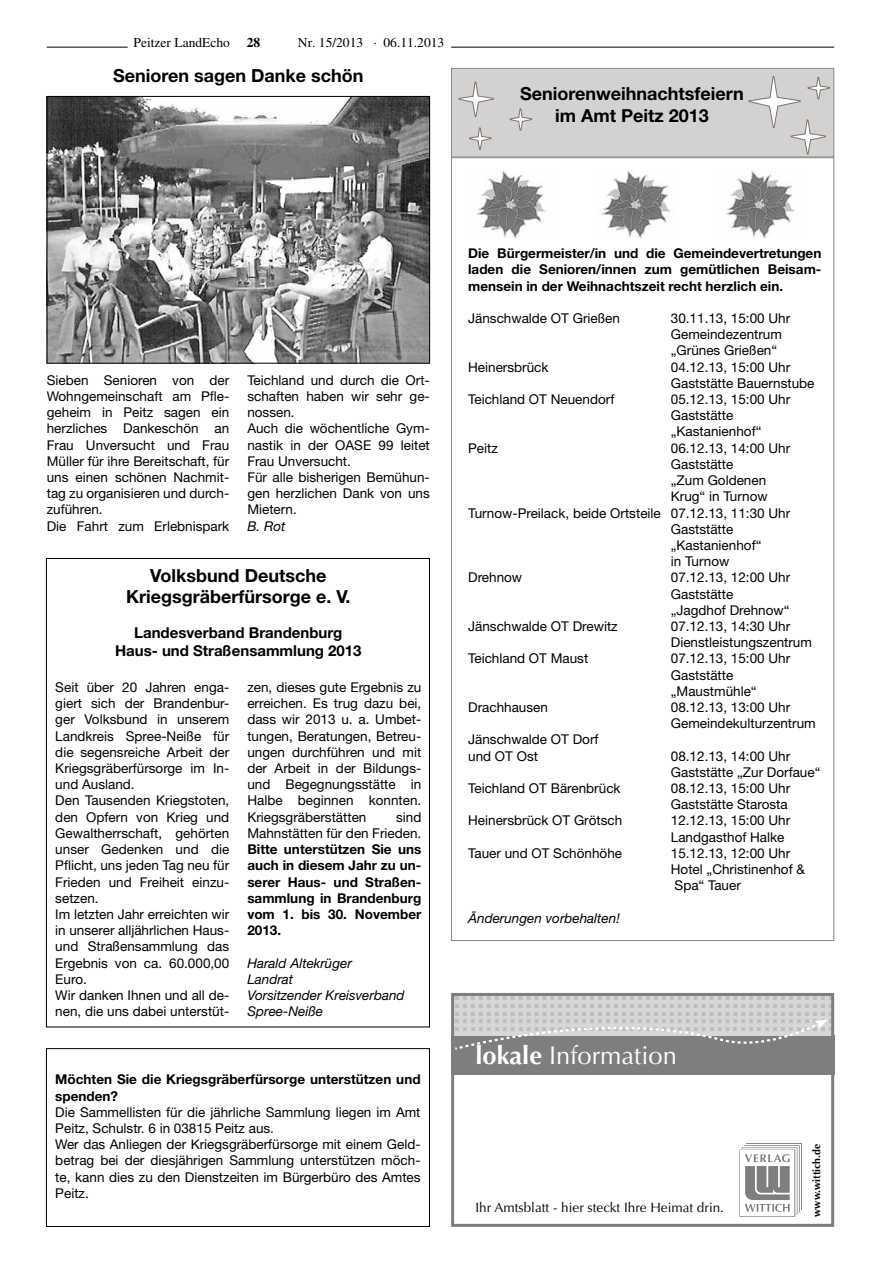
<style>
.page{position:relative;width:881px;height:1263px;background:#fff}
.page>*{position:absolute;margin:0;border:0;box-sizing:border-box;transform-origin:0 0}
.t1{font:25.5px "Optima LT";color:#fff}
.t2{font:700 18px/21.6px "Helvetica Neue LT";color:#000;text-align:center}
.t3{font:700 15px/18px "Helvetica Neue LT";color:#000;text-align:center}
.t4{font:13.5px/16.2px "Helvetica Neue LT";color:#000}
.t5{font:700 13.5px/16.2px "Helvetica Neue LT";color:#000;text-align:justify}
.t6{font:italic 13.5px/16.2px "Helvetica Neue LT";color:#000}
.t7{font:13.5px "Times LT";color:#000}
.t8{font:13.5px "Optima LT";color:#000}
.t9{font:700 10.5px "Optima LT";color:#000}
.s1{font-weight:700}
</style>
<div class="page">
<hr style="left:47px;top:47px;width:81px;height:1px;background:#000">
<hr style="left:451px;top:47px;width:382px;height:1px;background:#000">
<img style="left:49px;top:98px;width:378px;height:263px">
<div style="left:47px;top:96px;width:382px;height:267px;border:1px solid #000"></div>
<div style="left:46px;top:1048px;width:383px;height:179px;border:1px solid #000"></div>
<div style="left:451px;top:68px;width:382px;height:89px;background:#d3d2d1;border:1px solid #8c8986"></div>
<svg style="left:458px;top:81px;width:36px;height:36px"></svg>
<svg style="left:509px;top:108px;width:23px;height:23px"></svg>
<svg style="left:469px;top:127px;width:22px;height:23px"></svg>
<img style="left:476px;top:170px;width:69px;height:68px">
<img style="left:601px;top:170px;width:69px;height:68px">
<img style="left:725px;top:170px;width:69px;height:68px">
<svg style="left:748px;top:76px;width:81px;height:79px"></svg>
<div style="left:451px;top:1035px;width:382px;height:39px;background:#7e7e7e"></div>
<svg style="left:455px;top:997px;width:374px;height:53px"></svg>
<svg style="left:739px;top:1143px;width:62px;height:74px"></svg>
<div style="left:451px;top:993px;width:382px;height:234px;border:3px solid #7e7e7e"></div>
<p class="t7" style="left:133px;top:34px;width:128px">Peitzer LandEcho <span class="s1">28</span></p>
<p class="t7" style="left:298px;top:34px;width:148px">Nr. 15/2013 · 06.11.2013</p>
<h2 class="t2" style="left:113px;top:64px;width:252px">Senioren sagen Danke schön</h2>
<h2 class="t2" style="left:520px;top:83px;width:225px">Seniorenweihnachtsfeiern im Amt Peitz 2013</h2>
<p class="t4" style="left:47px;top:372px;width:184px">Sieben Senioren von der<br>Wohngemeinschaft am Pfle&shy;geheim in Peitz sagen ein herzliches Dankeschön an<br>Frau Unversucht und Frau<br>Müller für ihre Bereitschaft, für uns einen schönen Nachmit&shy;tag zu organisieren und durch&shy;zuführen.<br>Die Fahrt zum Erlebnispark</p>
<p class="t4" style="left:247px;top:372px;width:184px">Teichland und durch die Ort&shy;schaften haben wir sehr ge&shy;nossen.<br>Auch die wöchentliche Gym&shy;nastik in der OASE 99 leitet<br>Frau Unversucht.<br>Für alle bisherigen Bemühun&shy;gen herzlichen Dank von uns<br>Mietern.</p>
<p class="t6" style="left:247px;top:517px;width:40px">B. Rot</p>
<h2 class="t2" style="left:126px;top:564px;width:226px">Volksbund Deutsche<br>Kriegsgräberfürsorge e. V.</h2>
<p class="t3" style="left:115px;top:624px;width:248px">Landesverband Brandenburg<br>Haus- und Straßensammlung 2013</p>
<p class="t4" style="left:55px;top:679px;width:175px">Seit über 20 Jahren enga&shy;giert sich der Brandenbur&shy;ger Volksbund in unserem<br>Landkreis Spree-Neiße für die segensreiche Arbeit der<br>Kriegsgräberfürsorge im In&shy;und Ausland.<br>Den Tausenden Kriegstoten, den Opfern von Krieg und<br>Gewaltherrschaft, gehörten unser Gedenken und die<br>Pflicht, uns jeden Tag neu für<br>Frieden und Freiheit einzu&shy;setzen.<br>Im letzten Jahr erreichten wir in unserer alljährlichen Haus&shy;und Straßensammlung das<br>Ergebnis von ca. 60.000,00<br>Euro.<br>Wir danken Ihnen und all de&shy;nen, die uns dabei unterstüt-</p>
<p class="t4" style="left:247px;top:679px;width:175px;text-align:justify">zen, dieses gute Ergebnis zu erreichen. Es trug dazu bei, dass wir 2013 u. a. Umbet&shy;tungen, Beratungen, Betreu&shy;ungen durchführen und mit der Arbeit in der Bildungs&shy;und Begegnungsstätte in Halbe beginnen konnten.<br>Kriegsgräberstätten</p>
<p class="t4" style="left:247px;top:809px;width:175px;text-align:right">sind<br>Mahnstätten für den Frieden.</p>
<p class="t5" style="left:247px;top:841px;width:175px">Bitte unterstützen Sie uns auch in diesem Jahr zu un&shy;serer Haus- und Straßen&shy;sammlung in Brandenburg vom 1. bis 30. November 2013.</p>
<p class="t6" style="left:247px;top:954px;width:159px">Harald Altekrüger<br>Landrat<br>Vorsitzender Kreisverband<br>Spree-Neiße</p>
<p class="t5" style="left:55px;top:1071px;width:366px">Möchten Sie die Kriegsgräberfürsorge unterstützen und spenden?</p>
<p class="t4" style="left:55px;top:1103px;width:366px">Die Sammellisten für die jährliche Sammlung liegen im Amt Peitz, Schulstr. 6 in 03815 Peitz aus.<br>Wer das Anliegen der Kriegsgräberfürsorge mit einem Geld&shy;betrag bei der diesjährigen Sammlung unterstützen möch&shy;te, kann dies zu den Dienstzeiten im Bürgerbüro des Amtes Peitz.</p>
<p class="t5" style="left:468px;top:245px;width:354px">Die Bürgermeister/in und die Gemeindevertretungen laden die Senioren/innen zum gemütlichen Beisam&shy;mensein in der Weihnachtszeit recht herzlich ein.</p>
<p class="t4" style="left:468px;top:310px;width:153px">Jänschwalde OT Grießen</p>
<p class="t4" style="left:670px;top:310px;width:121px">30.11.13, 15:00 Uhr<br>Gemeindezentrum „Grünes Grießen“</p>
<p class="t4" style="left:468px;top:359px;width:82px">Heinersbrück</p>
<p class="t4" style="left:670px;top:359px;width:145px">04.12.13, 15:00 Uhr<br>Gaststätte Bauernstube</p>
<p class="t4" style="left:468px;top:391px;width:148px">Teichland OT Neuendorf</p>
<p class="t4" style="left:670px;top:391px;width:121px">05.12.13, 15:00 Uhr<br>Gaststätte „Kastanienhof“</p>
<p class="t4" style="left:468px;top:440px;width:31px">Peitz</p>
<p class="t4" style="left:670px;top:440px;width:121px">06.12.13, 14:00 Uhr</p>
<p class="t4" style="left:670px;top:456px;width:64px">Gaststätte</p>
<p class="t4" style="left:670px;top:472px;width:97px">„Zum Goldenen</p>
<p class="t4" style="left:670px;top:488px;width:98px">Krug“ in Turnow</p>
<p class="t4" style="left:468px;top:504px;width:323px">Turnow-Preilack, beide Ortsteile 07.12.13, 11:30 Uhr</p>
<p class="t4" style="left:670px;top:521px;width:64px">Gaststätte</p>
<p class="t4" style="left:670px;top:537px;width:92px">„Kastanienhof“</p>
<p class="t4" style="left:670px;top:553px;width:60px">in Turnow</p>
<p class="t4" style="left:468px;top:569px;width:55px">Drehnow</p>
<p class="t4" style="left:670px;top:569px;width:121px">07.12.13, 12:00 Uhr<br>Gaststätte „Jagdhof Drehnow“</p>
<p class="t4" style="left:468px;top:618px;width:151px">Jänschwalde OT Drewitz</p>
<p class="t4" style="left:670px;top:618px;width:143px">07.12.13, 14:30 Uhr<br>Dienstleistungszentrum</p>
<p class="t4" style="left:468px;top:650px;width:122px">Teichland OT Maust</p>
<p class="t4" style="left:670px;top:650px;width:121px">07.12.13, 15:00 Uhr<br>Gaststätte „Maustmühle“</p>
<p class="t4" style="left:468px;top:699px;width:81px">Drachhausen</p>
<p class="t4" style="left:670px;top:699px;width:146px">08.12.13, 13:00 Uhr<br>Gemeindekulturzentrum</p>
<p class="t4" style="left:468px;top:731px;width:132px">Jänschwalde OT Dorf und OT Ost</p>
<p class="t4" style="left:670px;top:747px;width:151px">08.12.13, 14:00 Uhr<br>Gaststätte „Zur Dorfaue“</p>
<p class="t4" style="left:468px;top:780px;width:154px">Teichland OT Bärenbrück</p>
<p class="t4" style="left:670px;top:780px;width:121px">08.12.13, 15:00 Uhr<br>Gaststätte Starosta</p>
<p class="t4" style="left:468px;top:812px;width:156px">Heinersbrück OT Grötsch</p>
<p class="t4" style="left:670px;top:812px;width:121px">12.12.13, 15:00 Uhr<br>Landgasthof Halke</p>
<p class="t4" style="left:468px;top:845px;width:155px">Tauer und OT Schönhöhe</p>
<p class="t4" style="left:670px;top:845px;width:136px">15.12.13, 12:00 Uhr<br>Hotel „Christinenhof &amp;<br>Spa“ Tauer</p>
<p class="t6" style="left:468px;top:909px;width:153px">Änderungen vorbehalten!</p>
<h1 class="t1" style="left:475px;top:1040px;width:203px"><span class="s1">lokale</span> Information</h1>
<p class="t8" style="left:475px;top:1199px;width:250px">Ihr Amtsblatt - hier steckt Ihre Heimat drin.</p>
<p class="t9" style="left:810px;top:1217px;width:74px;rotate:-90deg">www.wittich.de</p>
</div>
